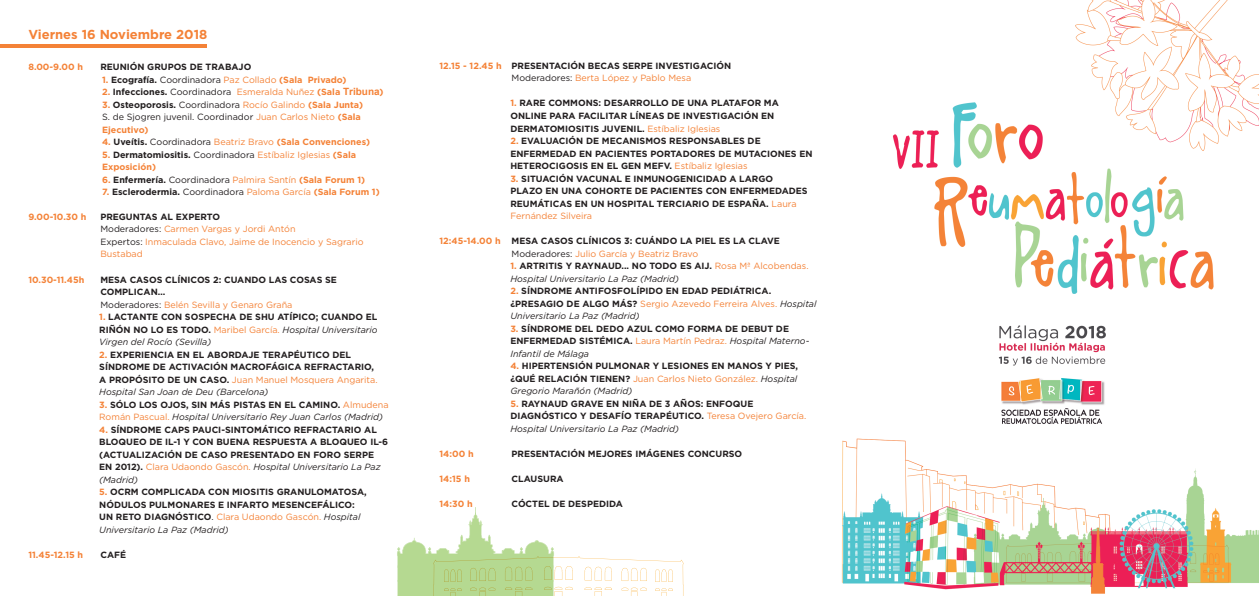
<style>
.page{position:relative;width:1259px;height:596px;background:#fff}
.page>*{position:absolute;margin:0;border:0;box-sizing:border-box;transform-origin:0 0}
.t1{font:700 13px "Gotham";color:#f48237}
.t2{font:700 9px/12.5px "Gotham";color:#231f20}
.t3{font:700 9px/12.5px "Gotham";color:#f48237}
.t4{font:9px/12.5px "Gotham";color:#f48237}
.t5{font:italic 9px/12.5px "Gotham";color:#231f20}
.t6{font:9px/12.5px "Gotham";color:#231f20}
.s1{color:#231f20}
.s2{font-weight:400;color:#231f20}
.s3{font-weight:400}
.s4{font-weight:700}
.s5{font-weight:700;color:#231f20}
.s6{font-family:"Arial";font-weight:700;font-size:10px}
.s7{font-weight:700;color:#f48237}
.s8{color:#f48237}
.s9{font-weight:400;color:#f48237}
.s10{font-weight:400;font-style:italic}
.s11{font-weight:700;font-style:normal;color:#f48237}
.s12{font-weight:700;font-style:normal}
.s13{font-style:normal;color:#f48237}
</style>
<div class="page">
<img style="left:841px;top:0;width:418px;height:594px">
<hr style="left:0;top:44px;width:206px;height:4px;background:#f48237">
<svg style="left:397px;top:507px;width:286px;height:88px"></svg>
<p class="t1" style="left:28px;top:26px;width:180px">Viernes 16 Noviembre 2018</p>
<p class="t3" style="left:28px;top:60px;width:56px">8.00-9.00 h</p>
<p class="t2" style="left:100px;top:60px;width:152px">REUNIÓN GRUPOS DE TRABAJO</p>
<p class="t3" style="left:102px;top:73px;width:246px">1. <span class="s1">Ecografía.</span> <span class="s2">Coordinadora</span> <span class="s3">Paz Collado</span> (Sala Privado)</p>
<p class="t4" style="left:102px;top:85px;width:283px"><span class="s4">2.</span> <span class="s5">Infecciones.</span> <span class="s1">Coordinadora</span> Esmeralda Nuñez <span class="s4">(Sala</span> <span class="s6">Tribuna</span><span class="s4">)</span></p>
<p class="t6" style="left:102px;top:98px;width:263px"><span class="s7">3.</span> <span class="s4">Osteoporosis.</span> Coordinadora <span class="s8">Rocío Galindo</span> <span class="s7">(Sala Junta)<br></span>S. de Sjogren juvenil. Coordinador <span class="s8">Juan Carlos Nieto</span> <span class="s7">(Sala<br>Ejecutivo)</span></p>
<p class="t3" style="left:102px;top:135px;width:269px">4. <span class="s1">Uveítis.</span> <span class="s2">Coordinadora</span> <span class="s3">Beatriz Bravo</span> (Sala Convenciones)</p>
<p class="t3" style="left:102px;top:148px;width:255px">5. <span class="s1">Dermatomiositis.</span> <span class="s2">Coordinadora</span> <span class="s3">Estíbaliz Iglesias</span> (Sala<br>Exposición)</p>
<p class="t3" style="left:102px;top:173px;width:265px">6. <span class="s1">Enfermería.</span> <span class="s2">Coordinadora</span> <span class="s3">Palmira Santín</span> (Sala Forum 1)</p>
<p class="t3" style="left:102px;top:185px;width:279px">7. <span class="s1">Esclerodermia.</span> <span class="s2">Coordinadora</span> <span class="s3">Paloma García</span> (Sala Forum 1)</p>
<p class="t3" style="left:28px;top:210px;width:60px">9.00-10.30 h</p>
<p class="t2" style="left:100px;top:210px;width:121px">PREGUNTAS AL EXPERTO</p>
<p class="t4" style="left:100px;top:223px;width:197px"><span class="s1">Moderadores:</span> Carmen Vargas y Jordi Antón</p>
<p class="t4" style="left:100px;top:235px;width:265px"><span class="s1">Expertos:</span> Inmaculada Clavo, Jaime de Inocencio y Sagrario<br>Bustabad</p>
<p class="t3" style="left:28px;top:273px;width:57px">10.30-11.45h</p>
<p class="t2" style="left:100px;top:273px;width:238px">MESA CASOS CLÍNICOS 2: CUANDO LAS COSAS SE<br>COMPLICAN…</p>
<p class="t4" style="left:100px;top:298px;width:194px"><span class="s1">Moderadores:</span> Belén Sevilla y Genaro Graña</p>
<p class="t2" style="left:99px;top:310px;width:280px;text-align:justify"><span class="s8">1.</span> LACTANTE CON SOSPECHA DE SHU ATÍPICO; CUANDO EL RIÑÓN NO LO ES TODO. <span class="s9">Maribel García.</span> <span class="s10">Hospital Universitario Virgen del Rocío (Sevilla)</span></p>
<p class="t2" style="left:99px;top:348px;width:280px"><span class="s8">2.</span> EXPERIENCIA EN EL ABORDAJE TERAPÉUTICO DEL SÍNDROME DE ACTIVACIÓN MACROFÁGICA REFRACTARIO, A PROPÓSITO DE UN CASO. <span class="s9">Juan Manuel Mosquera Angarita.<br></span><span class="s10">Hospital San Joan de Deu (Barcelona)</span></p>
<p class="t5" style="left:99px;top:398px;width:291px"><span class="s11">3.</span> <span class="s12">SÓLO LOS OJOS, SIN MÁS PISTAS EN EL CAMINO.</span> <span class="s13">Almudena<br>Román Pascual.</span> Hospital Universitario Rey Juan Carlos (Madrid)</p>
<p class="t2" style="left:99px;top:423px;width:290px"><span class="s8">4.</span> SÍNDROME CAPS PAUCI-SINTOMÁTICO REFRACTARIO AL BLOQUEO DE IL-1 Y CON BUENA RESPUESTA A BLOQUEO IL-6 (ACTUALIZACIÓN DE CASO PRESENTADO EN FORO SERPE EN 2012). <span class="s9">Clara Udaondo Gascón.</span> <span class="s10">Hospital Universitario La Paz (Madrid)</span></p>
<p class="t2" style="left:99px;top:485px;width:269px"><span class="s8">5.</span> OCRM COMPLICADA CON MIOSITIS GRANULOMATOSA, NÓDULOS PULMONARES E INFARTO MESENCEFÁLICO:<br>UN RETO DIAGNÓSTICO<span class="s3">.</span> <span class="s9">Clara Udaondo Gascón.</span> <span class="s10">Hospital Universitario La Paz (Madrid)</span></p>
<p class="t3" style="left:28px;top:548px;width:56px">11.45-12.15 h</p>
<p class="t2" style="left:100px;top:548px;width:27px">CAFÉ</p>
<p class="t2" style="left:439px;top:59px;width:293px"><span class="s8">12.15 - 12.45 h</span> PRESENTACIÓN BECAS SERPE INVESTIGACIÓN</p>
<p class="t4" style="left:511px;top:72px;width:181px"><span class="s1">Moderadores:</span> Berta López y Pablo Mesa</p>
<p class="t2" style="left:510px;top:97px;width:270px"><span class="s8">1.</span> RARE COMMONS: DESARROLLO DE UNA PLATAFOR MA<br>ONLINE PARA FACILITAR LÍNEAS DE INVESTIGACIÓN EN<br>DERMATOMIOSITIS JUVENIL. <span class="s9">Estíbaliz Iglesias</span></p>
<p class="t2" style="left:510px;top:134px;width:304px"><span class="s8">2.</span> EVALUACIÓN DE MECANISMOS RESPONSABLES DE<br>ENFERMEDAD EN PACIENTES PORTADORES DE MUTACIONES EN<br>HETEROCIGOSIS EN EL GEN MEFV. <span class="s9">Estíbaliz Iglesias</span></p>
<p class="t2" style="left:510px;top:172px;width:299px"><span class="s8">3.</span> SITUACIÓN VACUNAL E INMUNOGENICIDAD A LARGO PLAZO EN UNA COHORTE DE PACIENTES CON ENFERMEDADES REUMÁTICAS EN UN HOSPITAL TERCIARIO DE ESPAÑA. <span class="s9">Laura Fernández Silveira</span></p>
<p class="t2" style="left:439px;top:234px;width:342px"><span class="s8">12:45-14.00 h</span> MESA CASOS CLÍNICOS 3: CUÁNDO LA PIEL ES LA CLAVE</p>
<p class="t4" style="left:511px;top:247px;width:188px"><span class="s1">Moderadores:</span> Julio García y Beatriz Bravo</p>
<p class="t5" style="left:510px;top:259px;width:300px"><span class="s11">1.</span> <span class="s12">ARTRITIS Y RAYNAUD... NO TODO ES AIJ.</span> <span class="s13">Rosa Mª Alcobendas.<br></span>Hospital Universitario La Paz (Madrid)</p>
<p class="t2" style="left:510px;top:284px;width:308px"><span class="s8">2.</span> SÍNDROME ANTIFOSFOLÍPIDO EN EDAD PEDIÁTRICA. ¿PRESAGIO DE ALGO MÁS? <span class="s9">Sergio Azevedo Ferreira Alves.</span> <span class="s10">Hospital<br>Universitario La Paz (Madrid)</span></p>
<p class="t2" style="left:510px;top:322px;width:300px"><span class="s8">3.</span> SÍNDROME DEL DEDO AZUL COMO FORMA DE DEBUT DE<br>ENFERMEDAD SISTÉMICA. <span class="s9">Laura Martín Pedraz.</span> <span class="s10">Hospital Materno-<br>Infantil de Málaga</span></p>
<p class="t2" style="left:510px;top:359px;width:289px;text-align:justify"><span class="s8">4.</span> HIPERTENSIÓN PULMONAR Y LESIONES EN MANOS Y PIES, ¿QUÉ RELACIÓN TIENEN? <span class="s9">Juan Carlos Nieto González.</span> <span class="s10">Hospital Gregorio Marañón (Madrid)</span></p>
<p class="t2" style="left:510px;top:397px;width:297px"><span class="s8">5.</span> RAYNAUD GRAVE EN NIÑA DE 3 AÑOS: ENFOQUE<br>DIAGNÓSTICO Y DESAFÍO TERAPÉUTICO. <span class="s9">Teresa Ovejero García.<br></span><span class="s10">Hospital Universitario La Paz (Madrid)</span></p>
<p class="t3" style="left:439px;top:447px;width:36px">14:00 h</p>
<p class="t2" style="left:511px;top:447px;width:232px">PRESENTACIÓN MEJORES IMÁGENES CONCURSO</p>
<p class="t3" style="left:439px;top:472px;width:32px">14:15 h</p>
<p class="t2" style="left:511px;top:472px;width:54px">CLAUSURA</p>
<p class="t3" style="left:439px;top:497px;width:35px">14:30 h</p>
<p class="t2" style="left:511px;top:497px;width:113px">CÓCTEL DE DESPEDIDA</p>
</div>
